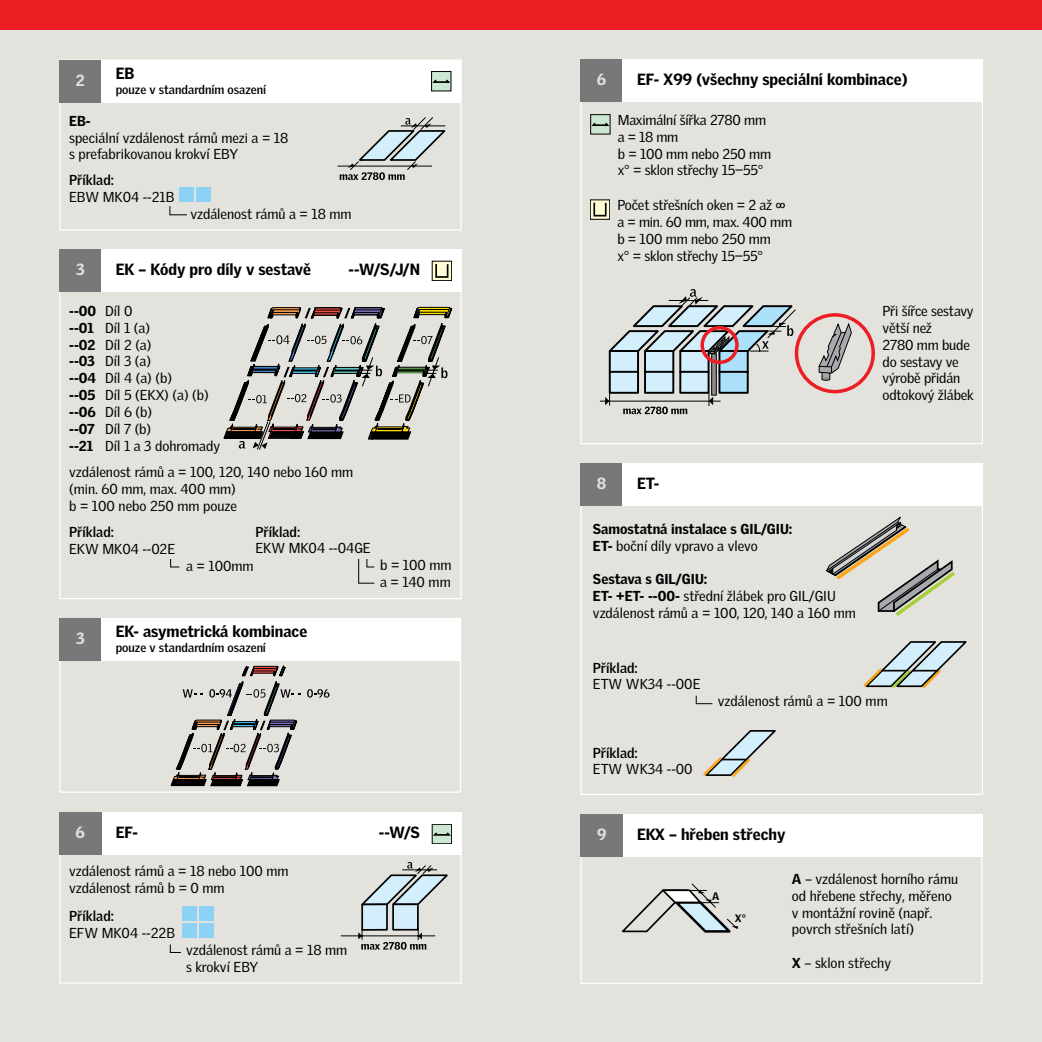
<style>
.page{position:relative;width:1042px;height:1042px;background:#e3e2dd}
.page>*{position:absolute;margin:0;border:0;box-sizing:border-box;transform-origin:0 0}
.t1{font:900 15.75px "Velux Gothic";color:#000}
.t2{font:900 15.75px "Velux Gothic";color:#e3e2dd}
.t3{font:15.75px "Velux Gothic";color:#000}
.t4{font:14px/16.8px "Velux Gothic";color:#000}
.t5{font:900 14px/16.8px "Velux Gothic";color:#000}
.t6{font:700 14px "Velux Gothic";color:#000}
.t7{font:700 12.25px "Velux Gothic";color:#000}
.t8{font:900 10.5px "Velux Gothic";color:#000}
.s1{font-weight:900}
.s2{font-weight:400}
</style>
<div class="page">
<div style="left:0;top:0;width:1042px;height:30px;background:#ed1d24"></div>
<div style="left:59px;top:60px;width:42px;height:42px;background:#777878"></div>
<div style="left:101px;top:60px;width:360px;height:42px;background:#fff"></div>
<div style="left:431px;top:72px;width:20px;height:19px;background:#cce7d3"></div>
<svg style="left:433px;top:80px;width:16px;height:3px"></svg>
<div style="left:431px;top:71px;width:20px;height:20px;border:1px solid #000"></div>
<hr style="left:338px;top:166px;width:93px;height:1px;background:#000">
<svg style="left:340px;top:117px;width:106px;height:63px"></svg>
<div style="left:179px;top:187px;width:15px;height:15px;background:#8cd2f4"></div>
<div style="left:196px;top:187px;width:15px;height:15px;background:#8cd2f4"></div>
<svg style="left:169px;top:206px;width:18px;height:10px"></svg>
<div style="left:59px;top:618px;width:42px;height:42px;background:#777878"></div>
<div style="left:101px;top:618px;width:360px;height:42px;background:#fff"></div>
<svg style="left:307px;top:689px;width:22px;height:8px"></svg>
<svg style="left:170px;top:665px;width:131px;height:121px"></svg>
<div style="left:59px;top:250px;width:42px;height:42px;background:#777878"></div>
<div style="left:101px;top:250px;width:361px;height:42px;background:#fff"></div>
<div style="left:432px;top:261px;width:20px;height:20px;background:#fffcd5"></div>
<div style="left:435px;top:264px;width:13px;height:14px;border:2px solid #000"></div>
<div style="left:432px;top:261px;width:20px;height:20px;border:1px solid #000"></div>
<svg style="left:223px;top:307px;width:230px;height:143px"></svg>
<svg style="left:170px;top:559px;width:10px;height:9px"></svg>
<svg style="left:358px;top:559px;width:17px;height:25px"></svg>
<div style="left:101px;top:812px;width:361px;height:42px;background:#fff"></div>
<div style="left:432px;top:824px;width:20px;height:20px;background:#cce7d3"></div>
<svg style="left:431px;top:830px;width:19px;height:6px"></svg>
<div style="left:432px;top:824px;width:20px;height:20px;border:1px solid #000"></div>
<div style="left:182px;top:906px;width:15px;height:15px;background:#8cd2f4"></div>
<div style="left:182px;top:923px;width:15px;height:15px;background:#8cd2f4"></div>
<div style="left:199px;top:906px;width:15px;height:15px;background:#8cd2f4"></div>
<div style="left:199px;top:923px;width:15px;height:15px;background:#8cd2f4"></div>
<svg style="left:169px;top:944px;width:13px;height:9px"></svg>
<div style="left:362px;top:904px;width:25px;height:26px;background:#d4effc"></div>
<div style="left:361px;top:903px;width:27px;height:28px;border:2px solid #000"></div>
<div style="left:393px;top:904px;width:25px;height:26px;background:#d4effc"></div>
<div style="left:392px;top:903px;width:27px;height:27px;border:2px solid #000"></div>
<hr style="left:341px;top:935px;width:94px;height:1px;background:#000">
<svg style="left:361px;top:862px;width:87px;height:45px"></svg>
<svg style="left:358px;top:928px;width:68px;height:21px"></svg>
<div style="left:59px;top:812px;width:42px;height:42px;background:#777878"></div>
<div style="left:580px;top:60px;width:43px;height:42px;background:#777878"></div>
<div style="left:623px;top:60px;width:360px;height:42px;background:#fff"></div>
<div style="left:591px;top:115px;width:19px;height:19px;background:#cce7d3"></div>
<svg style="left:592px;top:123px;width:16px;height:3px"></svg>
<div style="left:590px;top:114px;width:20px;height:20px;border:1px solid #000"></div>
<hr style="left:600px;top:401px;width:120px;height:1px;background:#000">
<svg style="left:605px;top:289px;width:270px;height:125px"></svg>
<svg style="left:592px;top:202px;width:16px;height:15px"></svg>
<div style="left:593px;top:203px;width:13px;height:13px;border:2px solid #000"></div>
<div style="left:590px;top:200px;width:20px;height:19px;border:1px solid #000"></div>
<div style="left:580px;top:464px;width:43px;height:42px;background:#777878"></div>
<div style="left:623px;top:464px;width:360px;height:42px;background:#fff"></div>
<svg style="left:826px;top:517px;width:129px;height:99px"></svg>
<svg style="left:695px;top:641px;width:272px;height:136px"></svg>
<div style="left:580px;top:814px;width:43px;height:42px;background:#777878"></div>
<div style="left:623px;top:814px;width:359px;height:42px;background:#fff"></div>
<svg style="left:622px;top:883px;width:116px;height:50px"></svg>
<p class="t2" style="left:76px;top:70px;width:10px">2</p>
<p class="t1" style="left:116px;top:64px;width:20px">EB</p>
<p class="t7" style="left:116px;top:82px;width:152px">pouze v standardním osazení</p>
<p class="t5" style="left:69px;top:112px;width:23px">EB-</p>
<p class="t4" style="left:69px;top:129px;width:221px">speciální vzdálenost rámů mezi a = 18 s prefabrikovanou krokví EBY</p>
<p class="t6" style="left:69px;top:171px;width:46px">Příklad:</p>
<p class="t4" style="left:69px;top:188px;width:107px">EBW MK04 --21B</p>
<p class="t4" style="left:190px;top:205px;width:163px">vzdálenost rámů a = 18 mm</p>
<p class="t2" style="left:76px;top:260px;width:10px">3</p>
<p class="t1" style="left:116px;top:260px;width:197px">EK – Kódy pro díly v sestavě</p>
<p class="t4" style="left:69px;top:302px;width:153px"><span class="s1">--00</span> Díl 0<br><span class="s1">--01</span> Díl 1 (a)<br><span class="s1">--02</span> Díl 2 (a)<br><span class="s1">--03</span> Díl 3 (a)<br><span class="s1">--04</span> Díl 4 (a) (b)<br><span class="s1">--05</span> Díl 5 (EKX) (a) (b) <span class="s1">--06</span> Díl 6 (b)<br><span class="s1">--07</span> Díl 7 (b)<br><span class="s1">--21</span> Díl 1 a 3 dohromady</p>
<p class="t4" style="left:69px;top:463px;width:285px">vzdálenost rámů a = 100, 120, 140 nebo 160 mm (min. 60 mm, max. 400 mm)<br>b = 100 nebo 250 mm pouze</p>
<p class="t6" style="left:69px;top:523px;width:46px">Příklad:</p>
<p class="t4" style="left:69px;top:540px;width:107px">EKW MK04 --02E</p>
<p class="t4" style="left:186px;top:557px;width:69px">a = 100mm</p>
<p class="t1" style="left:349px;top:260px;width:73px">--W/S/J/N</p>
<p class="t6" style="left:255px;top:523px;width:46px">Příklad:</p>
<p class="t4" style="left:255px;top:540px;width:117px">EKW MK04 --04GE</p>
<p class="t4" style="left:380px;top:557px;width:73px">b = 100 mm a = 140 mm</p>
<p class="t2" style="left:76px;top:628px;width:10px">3</p>
<p class="t1" style="left:116px;top:621px;width:193px">EK- asymetrická kombinace</p>
<p class="t7" style="left:116px;top:640px;width:152px">pouze v standardním osazení</p>
<p class="t1" style="left:116px;top:822px;width:24px">EF-</p>
<p class="t1" style="left:379px;top:822px;width:43px">--W/S</p>
<p class="t4" style="left:69px;top:862px;width:221px">vzdálenost rámů a = 18 nebo 100 mm vzdálenost rámů b = 0 mm</p>
<p class="t6" style="left:69px;top:908px;width:46px">Příklad:</p>
<p class="t4" style="left:69px;top:924px;width:107px">EFW MK04 --22B</p>
<p class="t4" style="left:186px;top:941px;width:163px">vzdálenost rámů a = 18 mm s krokví EBY</p>
<p class="t2" style="left:76px;top:822px;width:11px">6</p>
<p class="t2" style="left:597px;top:70px;width:11px">6</p>
<p class="t1" style="left:637px;top:70px;width:272px">EF- X99 (všechny speciální kombinace)</p>
<p class="t4" style="left:618px;top:112px;width:155px">Maximální šířka 2780 mm a = 18 mm<br>b = 100 mm nebo 250 mm x° = sklon střechy 15−55°</p>
<p class="t4" style="left:617px;top:197px;width:176px">Počet střešních oken = 2 až<br>a = min. 60 mm, max. 400 mm b = 100 mm nebo 250 mm<br>x° = sklon střechy 15−55°</p>
<p class="t3" style="left:775px;top:196px;width:12px">∞</p>
<p class="t4" style="left:882px;top:303px;width:93px">Při šířce sestavy větší než<br>2780 mm bude do sestavy ve výrobě přidán odtokový žlábek</p>
<p class="t2" style="left:597px;top:473px;width:11px">8</p>
<p class="t1" style="left:637px;top:473px;width:24px">ET-</p>
<p class="t5" style="left:593px;top:520px;width:201px">Samostatná instalace s GIL/GIU:<br>ET- <span class="s2">boční díly vpravo a vlevo</span></p>
<p class="t4" style="left:593px;top:570px;width:264px"><span class="s1">Sestava s GIL/GIU:<br>ET- +ET- --00-</span> střední žlábek pro GIL/GIU vzdálenost rámů a = 100, 120, 140 a 160 mm</p>
<p class="t6" style="left:593px;top:659px;width:46px">Příklad:</p>
<p class="t4" style="left:593px;top:676px;width:109px">ETW WK34 --00E</p>
<p class="t6" style="left:593px;top:744px;width:46px">Příklad:</p>
<p class="t4" style="left:593px;top:761px;width:101px">ETW WK34 --00</p>
<p class="t4" style="left:718px;top:692px;width:171px">vzdálenost rámů a = 100 mm</p>
<p class="t2" style="left:597px;top:824px;width:11px">9</p>
<p class="t1" style="left:637px;top:824px;width:150px">EKX – hřeben střechy</p>
<p class="t8" style="left:712px;top:889px;width:9px">A</p>
<p class="t8" style="left:735px;top:911px;width:13px">X°</p>
<p class="t4" style="left:792px;top:870px;width:168px"><span class="s1">A</span> – vzdálenost horního rámu od hřebene střechy, měřeno v montážní rovině (např. povrch střešních latí)</p>
<p class="t4" style="left:792px;top:954px;width:101px"><span class="s1">X</span> – sklon střechy</p>
</div>
